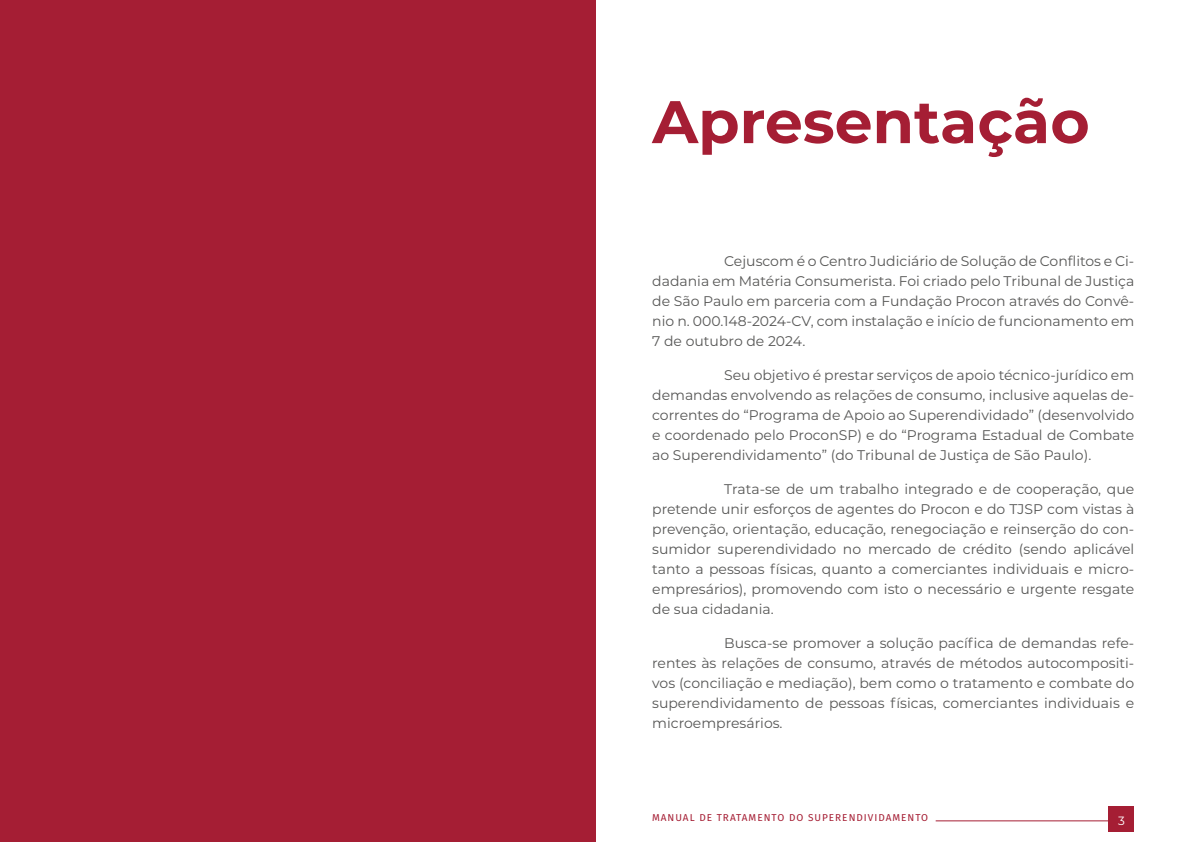
<style>
.page{position:relative;width:1191px;height:842px;background:#fff}
.page>*{position:absolute;margin:0;border:0;box-sizing:border-box;transform-origin:0 0}
.t1{font:700 60px "Montserrat";color:#a51e34}
.t2{font:14px/20px "Montserrat";color:#575756;text-align:justify}
.t3{font:12px "Montserrat";color:#fff}
.t4{font:10px "Fira Sans";letter-spacing:.1em;color:#a51e34}
</style>
<div class="page">
<hr style="left:935px;top:820px;width:186px;height:1px;background:#a51e34">
<div style="left:1108px;top:806px;width:26px;height:26px;background:#a51e34"></div>
<div style="left:0;top:0;width:595px;height:842px;background:#a51e34"></div>
<h1 class="t1" style="left:652px;top:79px;width:439px">Apresentação</h1>
<p class="t2" style="left:652px;top:250px;width:483px;text-indent:72px">Cejuscom é o Centro Judiciário de Solução de Conflitos e Ci&shy;dadania em Matéria Consumerista. Foi criado pelo Tribunal de Justiça de São Paulo em parceria com a Fundação Procon através do Convê&shy;nio n. 000.148-2024-CV, com instalação e início de funcionamento em 7 de outubro de 2024.</p>
<p class="t2" style="left:652px;top:364px;width:483px;text-indent:72px">Seu objetivo é prestar serviços de apoio técnico-jurídico em demandas envolvendo as relações de consumo, inclusive aquelas de&shy;correntes do “Programa de Apoio ao Superendividado” (desenvolvido e coordenado pelo ProconSP) e do “Programa Estadual de Combate ao Superendividamento” (do Tribunal de Justiça de São Paulo).</p>
<p class="t2" style="left:652px;top:479px;width:483px;text-indent:72px">Trata-se de um trabalho integrado e de cooperação, que pretende unir esforços de agentes do Procon e do TJSP com vistas à prevenção, orientação, educação, renegociação e reinserção do con&shy;sumidor superendividado no mercado de crédito (sendo aplicável tanto a pessoas físicas, quanto a comerciantes individuais e micro&shy;empresários), promovendo com isto o necessário e urgente resgate de sua cidadania.</p>
<p class="t2" style="left:652px;top:633px;width:483px;text-indent:72px">Busca-se promover a solução pacífica de demandas refe&shy;rentes às relações de consumo, através de métodos autocompositi&shy;vos (conciliação e mediação), bem como o tratamento e combate do superendividamento de pessoas físicas, comerciantes individuais e microempresários.</p>
<p class="t4" style="left:652px;top:810px;width:278px">MANUAL DE TRATAMENTO DO SUPERENDIVIDAMENTO</p>
<p class="t3" style="left:1118px;top:813px;width:8px">3</p>
</div>
